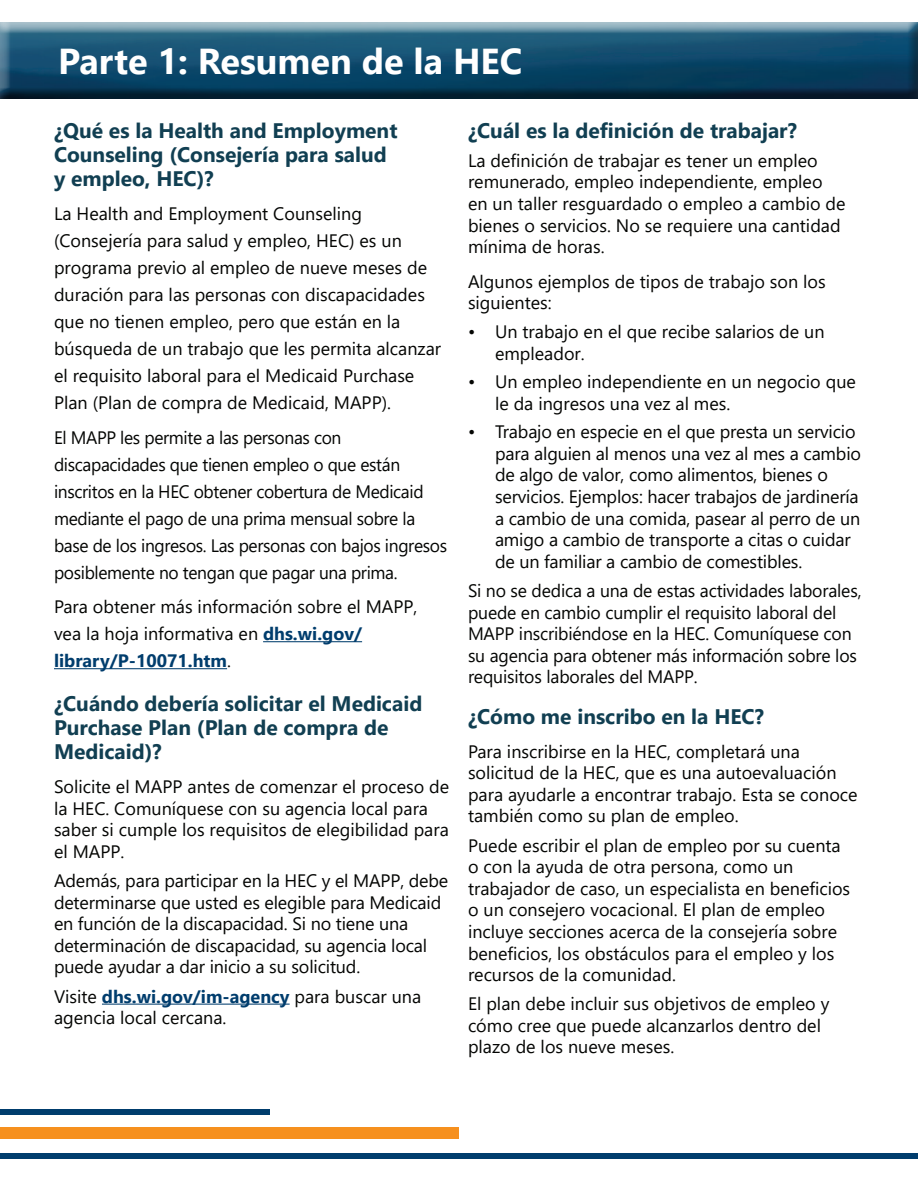
<style>
.page{position:relative;width:918px;height:1188px;background:#fff}
.page>*{position:absolute;margin:0;border:0;box-sizing:border-box;transform-origin:0 0}
.Section_Heading{font:700 36px "Segoe UI";color:#fff}
.Sub-section_Heading{font:700 21px/24px "Segoe UI";color:#113f52}
.t1{font:18px/21.6px "Segoe UI";color:#040503}
.t2{font:18px/27px "Segoe UI";letter-spacing:-.02em;color:#040503}
.s1{font-weight:700;color:#003d6d}
</style>
<div class="page">
<div style="left:0;top:23px;width:918px;height:76px;background:#040503;opacity:.5"></div>
<hr style="left:263px;top:641px;width:99px;height:1px;background:#003d6d">
<hr style="left:54px;top:668px;width:173px;height:1px;background:#003d6d">
<hr style="left:102px;top:1004px;width:188px;height:1px;background:#003d6d">
<div style="left:0;top:1109px;width:270px;height:6px;background:#003d6d"></div>
<div style="left:0;top:1127px;width:459px;height:12px;background:#f6901e"></div>
<div style="left:0;top:1153px;width:918px;height:6px;background:#003d6d"></div>
<p class="Section_Heading" style="left:58px;top:27px;width:465px">Parte 1: Resumen de la HEC</p>
<p class="Sub-section_Heading" style="left:54px;top:117px;width:345px">¿Qué es la Health and Employment<br>Counseling (Consejería para salud y empleo, HEC)?</p>
<p class="t1" style="left:54px;top:199px;width:389px;line-height:27px">La Health and Employment Counseling (Consejería para salud y empleo, HEC) es un programa previo al empleo de nueve meses de duración para las personas con discapacidades que no tienen empleo, pero que están en la búsqueda de un trabajo que les permita alcanzar el requisito laboral para el Medicaid Purchase Plan (Plan de compra de Medicaid, MAPP).</p>
<p class="t2" style="left:54px;top:422px;width:395px">El MAPP les permite a las personas con discapacidades que tienen empleo o que están inscritos en la HEC obtener cobertura de Medicaid mediante el pago de una prima mensual sobre la base de los ingresos. Las personas con bajos ingresos posiblemente no tengan que pagar una prima.</p>
<p class="t1" style="left:54px;top:592px;width:365px;line-height:27px">Para obtener más información sobre el MAPP, vea la hoja informativa en <span class="s1">dhs.wi.gov/ library/P-10071.htm</span>.</p>
<p class="Sub-section_Heading" style="left:54px;top:690px;width:370px">¿Cuándo debería solicitar el Medicaid<br>Purchase Plan (Plan de compra de<br>Medicaid)?</p>
<p class="t1" style="left:54px;top:774px;width:397px">Solicite el MAPP antes de comenzar el proceso de la HEC. Comuníquese con su agencia local para saber si cumple los requisitos de elegibilidad para el MAPP.</p>
<p class="t1" style="left:54px;top:868px;width:396px">Además, para participar en la HEC y el MAPP, debe determinarse que usted es elegible para Medicaid en función de la discapacidad. Si no tiene una determinación de discapacidad, su agencia local puede ayudar a dar inicio a su solicitud.</p>
<p class="t1" style="left:54px;top:984px;width:369px">Visite <span class="s1">dhs.wi.gov/im-agency</span> para buscar una agencia local cercana.</p>
<p class="Sub-section_Heading" style="left:468px;top:117px;width:330px">¿Cuál es la definición de trabajar?</p>
<p class="t1" style="left:468px;top:148px;width:379px">La definición de trabajar es tener un empleo remunerado, empleo independiente, empleo en un taller resguardado o empleo a cambio de bienes o servicios. No se requiere una cantidad mínima de horas.</p>
<p class="t1" style="left:468px;top:269px;width:359px">Algunos ejemplos de tipos de trabajo son los siguientes:</p>
<p class="t1" style="left:495px;top:320px;width:331px;text-indent:-27px">• Un trabajo en el que recibe salarios de un empleador.</p>
<p class="t1" style="left:495px;top:370px;width:362px;text-indent:-27px">• Un empleo independiente en un negocio que le da ingresos una vez al mes.</p>
<p class="t1" style="left:495px;top:419px;width:368px;text-indent:-27px">• Trabajo en especie en el que presta un servicio para alguien al menos una vez al mes a cambio de algo de valor, como alimentos, bienes o servicios. Ejemplos: hacer trabajos de jardinería a cambio de una comida, pasear al perro de un amigo a cambio de transporte a citas o cuidar de un familiar a cambio de comestibles.</p>
<p class="t1" style="left:468px;top:578px;width:395px">Si no se dedica a una de estas actividades laborales, puede en cambio cumplir el requisito laboral del MAPP inscribiéndose en la HEC. Comuníquese con su agencia para obtener más información sobre los requisitos laborales del MAPP.</p>
<p class="Sub-section_Heading" style="left:468px;top:703px;width:298px">¿Cómo me inscribo en la HEC?</p>
<p class="t1" style="left:468px;top:739px;width:391px">Para inscribirse en la HEC, completará una solicitud de la HEC, que es una autoevaluación para ayudarle a encontrar trabajo. Esta se conoce también como su plan de empleo.</p>
<p class="t1" style="left:468px;top:833px;width:384px">Puede escribir el plan de empleo por su cuenta o con la ayuda de otra persona, como un trabajador de caso, un especialista en beneficios o un consejero vocacional. El plan de empleo incluye secciones acerca de la consejería sobre beneficios, los obstáculos para el empleo y los recursos de la comunidad.</p>
<p class="t1" style="left:468px;top:991px;width:363px">El plan debe incluir sus objetivos de empleo y cómo cree que puede alcanzarlos dentro del plazo de los nueve meses.</p>
</div>
